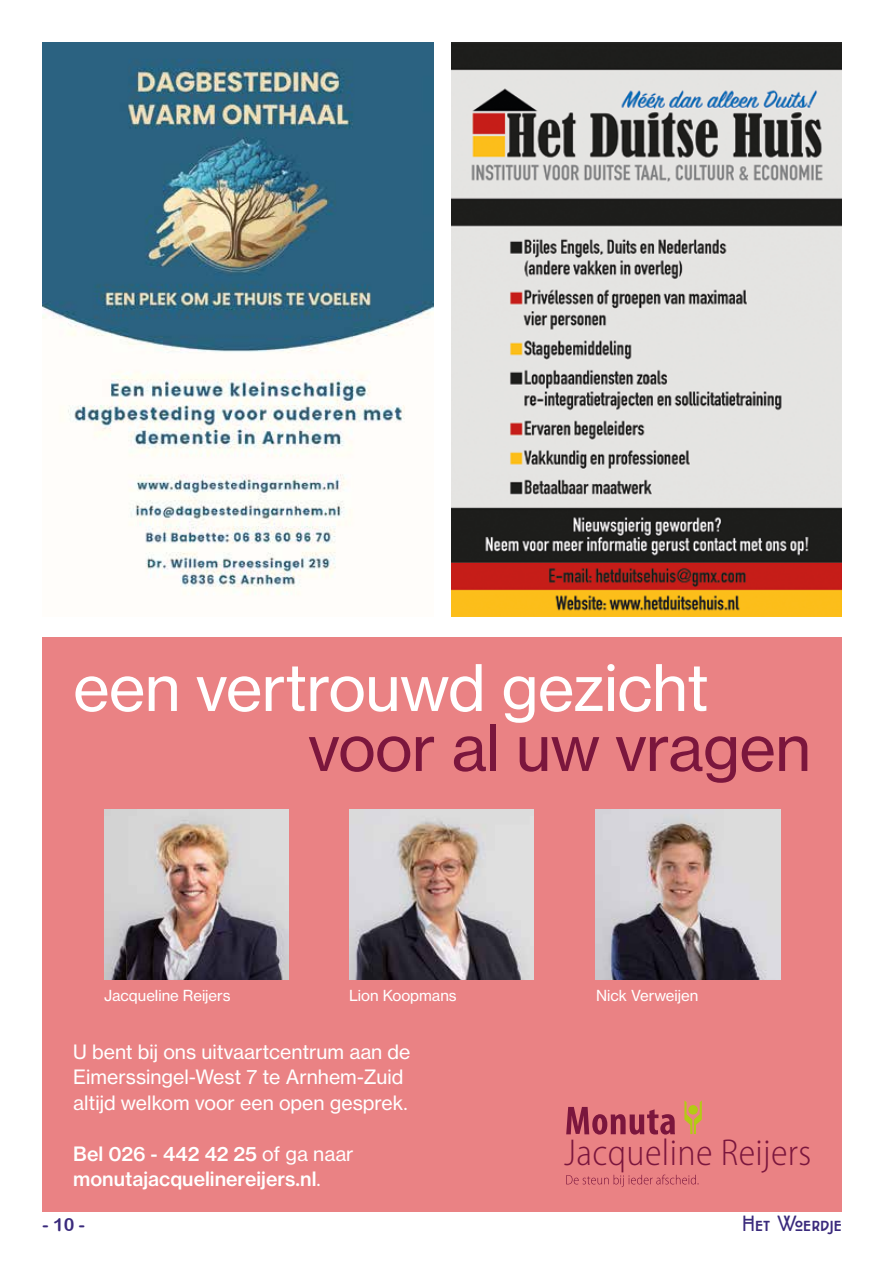
<style>
.page{position:relative;width:893px;height:1263px;background:#fff}
.page>*{position:absolute;margin:0;border:0;box-sizing:border-box;transform-origin:0 0}
.t1{font:63px "Haas Grot Text R 55 Roman";letter-spacing:-.01em;color:#fff}
.t2{font:63px "Haas Grot Text R 55 Roman";letter-spacing:-.01em;color:#7b163d}
.t3{font:300 semi-condensed 37.5px "Myriad Pro";letter-spacing:.01em;color:#7b163d}
.t4{font:21px "Cocotte";color:#3a2a7c}
.t5{font:19.5px/25.5px "Haas Grot Text R 55 Roman";color:#fff}
.t6{font:500 19.5px/25.5px "Haas Grot Text R 65";color:#fff}
.t7{font:18px "Arial Rounded MT Bold";color:#3a2a7c}
.t8{font:15px "Haas Grot Text R 55 Roman";color:#fff}
.s1{font-family:"Haas Grot Text R 55 Roman";font-weight:400}
</style>
<div class="page">
<div style="left:43px;top:638px;width:799px;height:574px;background:#ea8284"></div>
<svg style="left:684px;top:1100px;width:18px;height:34px"></svg>
<svg style="left:566px;top:1107px;width:109px;height:27px"></svg>
<svg style="left:566px;top:1174px;width:133px;height:13px"></svg>
<img style="left:104px;top:809px;width:184px;height:170px">
<img style="left:596px;top:809px;width:184px;height:170px">
<img style="left:349px;top:809px;width:184px;height:170px">
<img style="left:43px;top:43px;width:391px;height:552px">
<img style="left:452px;top:43px;width:390px;height:573px">
<h1 class="t1" style="left:73px;top:649px;width:637px">een vertrouwd gezicht</h1>
<h1 class="t2" style="left:308px;top:709px;width:504px">voor al uw vragen</h1>
<p class="t8" style="left:104px;top:986px;width:128px">Jacqueline Reijers</p>
<p class="t8" style="left:349px;top:986px;width:109px">Lion Koopmans</p>
<p class="t8" style="left:596px;top:986px;width:104px">Nick Verweijen</p>
<p class="t5" style="left:73px;top:1038px;width:339px">U bent bij ons uitvaartcentrum aan de<br>Eimerssingel-West 7 te Arnhem-Zuid altijd welkom voor een open gesprek.</p>
<p class="t6" style="left:73px;top:1141px;width:282px">Bel 026 - 442 42 25 <span class="s1">of ga naar </span>monutajacquelinereijers.nl<span class="s1">.</span></p>
<h2 class="t3" style="left:564px;top:1132px;width:248px">Jacqueline Reijers</h2>
<p class="t7" style="left:43px;top:1213px;width:44px">- 10 -</p>
<p class="t4" style="left:742px;top:1209px;width:102px">Het Woerdje</p>
</div>
